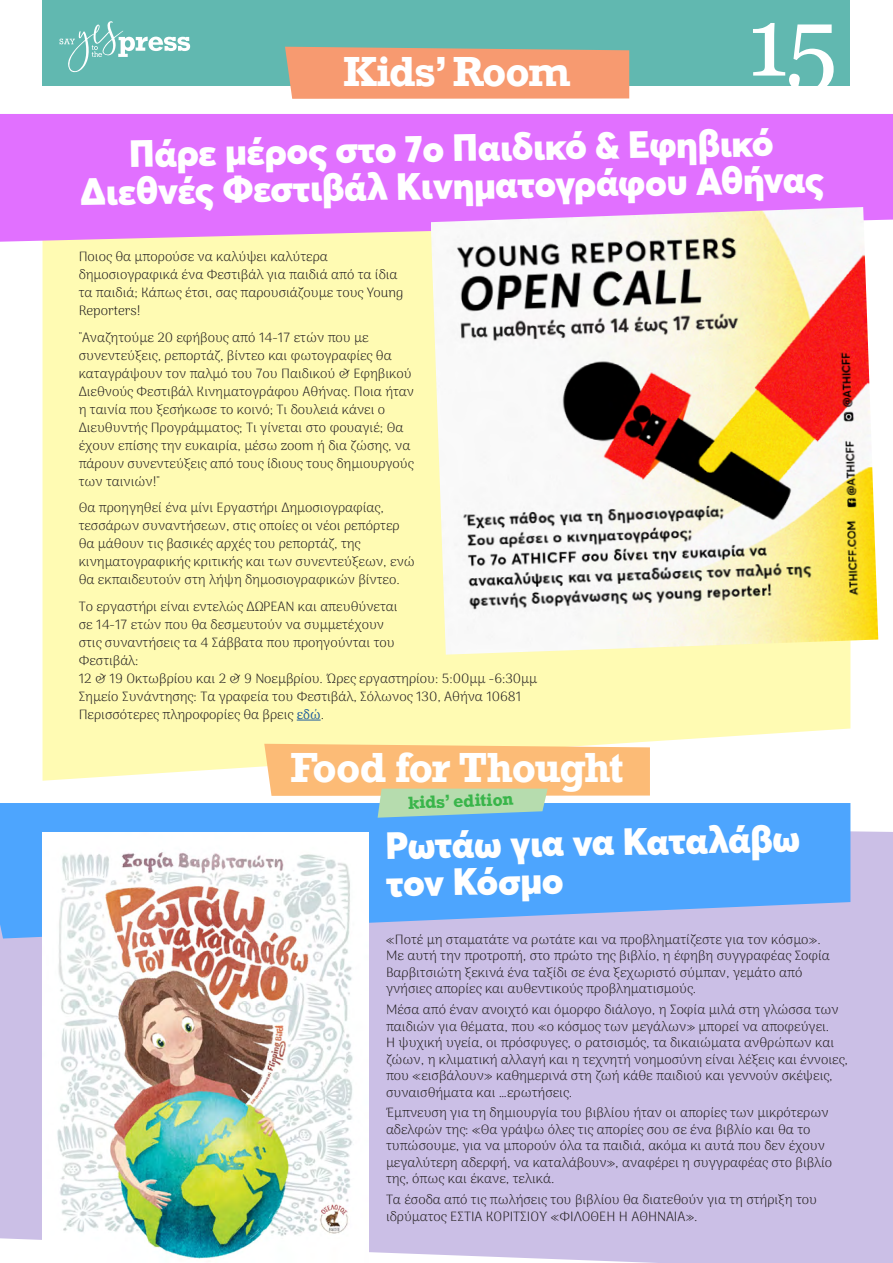
<style>
.page{position:relative;width:893px;height:1263px;background:#fff}
.page>*{position:absolute;margin:0;border:0;box-sizing:border-box;transform-origin:0 0}
.t1{font:97.5px "Georgia";color:#fff}
.t2{font:700 39.6px "Rockwell";letter-spacing:-.035em;color:#fff}
.t3{font:900 37.5px/37.5px "Averta";color:#fff;text-align:center}
.t4{font:700 16.65px "Rockwell";color:#39b54a}
.t5{font:100 13.5px/18px "Arima";color:#231f20}
.s1{color:#215e9e}
</style>
<div class="page">
<div style="left:43px;top:0;width:807px;height:85px;background:#61b8b0"></div>
<svg style="left:60px;top:21px;width:130px;height:51px"></svg>
<div style="left:43px;top:242px;width:807px;height:539px;background:#fffbb3"></div>
<div style="left:0;top:820px;width:893px;height:443px;background:#cbbfe6"></div>
<div style="left:0;top:114px;width:893px;height:128px;background:#e170ff"></div>
<svg style="left:0;top:803px;width:850px;height:135px;background:#63a9fa"></svg>
<svg style="left:297px;top:720px;width:24px;height:1px"></svg>
<svg style="left:285px;top:47px;width:344px;height:52px;background:#f19c74"></svg>
<svg style="left:264px;top:744px;width:386px;height:74px;background:#d9c29b"></svg>
<img style="left:431px;top:207px;width:447px;height:448px">
<img style="left:43px;top:833px;width:326px;height:430px">
<h2 class="t2" style="left:343px;top:46px;width:229px">Κids’ Room</h2>
<h1 class="t1" style="left:747px;top:-29px;width:92px">15</h1>
<h3 class="t3" style="left:79px;top:135px;width:745px;rotate:-1deg">Πάρε μέρος στο 7ο Παιδικό &amp; Εφηβικό<br>Διεθνές Φεστιβάλ Κινηματογράφου Αθήνας</h3>
<p class="t5" style="left:79px;top:247px;width:326px">Ποιος θα μπορούσε να καλύψει καλύτερα δημοσιογραφικά ένα Φεστιβάλ για παιδιά από τα ίδια τα παιδιά; Κάπως έτσι, σας παρουσιάζουμε τους Young Reporters!</p>
<p class="t5" style="left:79px;top:328px;width:337px">"Αναζητούμε 20 εφήβους από 14-17 ετών που με συνεντεύξεις, ρεπορτάζ, βίντεο και φωτογραφίες θα καταγράψουν τον παλμό του 7ου Παιδικού &amp; Εφηβικού Διεθνούς Φεστιβάλ Κινηματογράφου Αθήνας. Ποια ήταν η ταινία που ξεσήκωσε το κοινό; Τι δουλειά κάνει ο Διευθυντής Προγράμματος; Τι γίνεται στο φουαγιέ; Θα έχουν επίσης την ευκαιρία, μέσω zoom ή δια ζώσης, να πάρουν συνεντεύξεις από τους ίδιους τους δημιουργούς των ταινιών!"</p>
<p class="t5" style="left:79px;top:498px;width:338px">Θα προηγηθεί ένα μίνι Εργαστήρι Δημοσιογραφίας, τεσσάρων συναντήσεων, στις οποίες οι νέοι ρεπόρτερ θα μάθουν τις βασικές αρχές του ρεπορτάζ, της κινηματογραφικής κριτικής και των συνεντεύξεων, ενώ θα εκπαιδευτούν στη λήψη δημοσιογραφικών βίντεο.</p>
<p class="t5" style="left:79px;top:597px;width:460px">Το εργαστήρι είναι εντελώς ΔΩΡΕΑΝ και απευθύνεται<br>σε 14-17 ετών που θα δεσμευτούν να συμμετέχουν<br>στις συναντήσεις τα 4 Σάββατα που προηγούνται του<br>Φεστιβάλ:<br>12 &amp; 19 Οκτωβρίου και 2 &amp; 9 Νοεμβρίου. Ώρες εργαστηρίου: 5:00μμ -6:30μμ Σημείο Συνάντησης: Τα γραφεία του Φεστιβάλ, Σόλωνος 130, Αθήνα 10681<br>Περισσότερες πληροφορίες θα βρεις <span class="s1">εδώ</span>.</p>
<h2 class="t2" style="left:290px;top:741px;width:335px">Food for Thought</h2>
<p class="t4" style="left:408px;top:792px;width:107px;rotate:-2deg">kids’ edition</p>
<h3 class="t3" style="left:385px;top:826px;width:416px;text-align:left;rotate:-1deg">Ρωτάω για να Καταλάβω τον Κόσμο</h3>
<p class="t5" style="left:386px;top:931px;width:445px;line-height:16.5px">«Ποτέ μη σταματάτε να ρωτάτε και να προβληματίζεστε για τον κόσμο».<br>Με αυτή την προτροπή, στο πρώτο της βιβλίο, η έφηβη συγγραφέας Σοφία Βαρβιτσιώτη ξεκινά ένα ταξίδι σε ένα ξεχωριστό σύμπαν, γεμάτο από γνήσιες απορίες και αυθεντικούς προβληματισμούς.</p>
<p class="t5" style="left:386px;top:1001px;width:464px;line-height:16.5px">Μέσα από έναν ανοιχτό και όμορφο διάλογο, η Σοφία μιλά στη γλώσσα των παιδιών για θέματα, που «ο κόσμος των μεγάλων» μπορεί να αποφεύγει.<br>Η ψυχική υγεία, οι πρόσφυγες, ο ρατσισμός, τα δικαιώματα ανθρώπων και ζώων, η κλιματική αλλαγή και η τεχνητή νοημοσύνη είναι λέξεις και έννοιες, που «εισβάλουν» καθημερινά στη ζωή κάθε παιδιού και γεννούν σκέψεις, συναισθήματα και …ερωτήσεις.</p>
<p class="t5" style="left:386px;top:1104px;width:448px;line-height:16.5px">Έμπνευση για τη δημιουργία του βιβλίου ήταν οι απορίες των μικρότερων αδελφών της: «Θα γράψω όλες τις απορίες σου σε ένα βιβλίο και θα το τυπώσουμε, για να μπορούν όλα τα παιδιά, ακόμα κι αυτά που δεν έχουν μεγαλύτερη αδερφή, να καταλάβουν», αναφέρει η συγγραφέας στο βιβλίο της, όπως και έκανε, τελικά.</p>
<p class="t5" style="left:386px;top:1191px;width:432px;line-height:16.5px">Τα έσοδα από τις πωλήσεις του βιβλίου θα διατεθούν για τη στήριξη του ιδρύματος ΕΣΤΙΑ ΚΟΡΙΤΣΙΟΥ «ΦΙΛΟΘΕΗ Η ΑΘΗΝΑΙΑ».</p>
</div>
